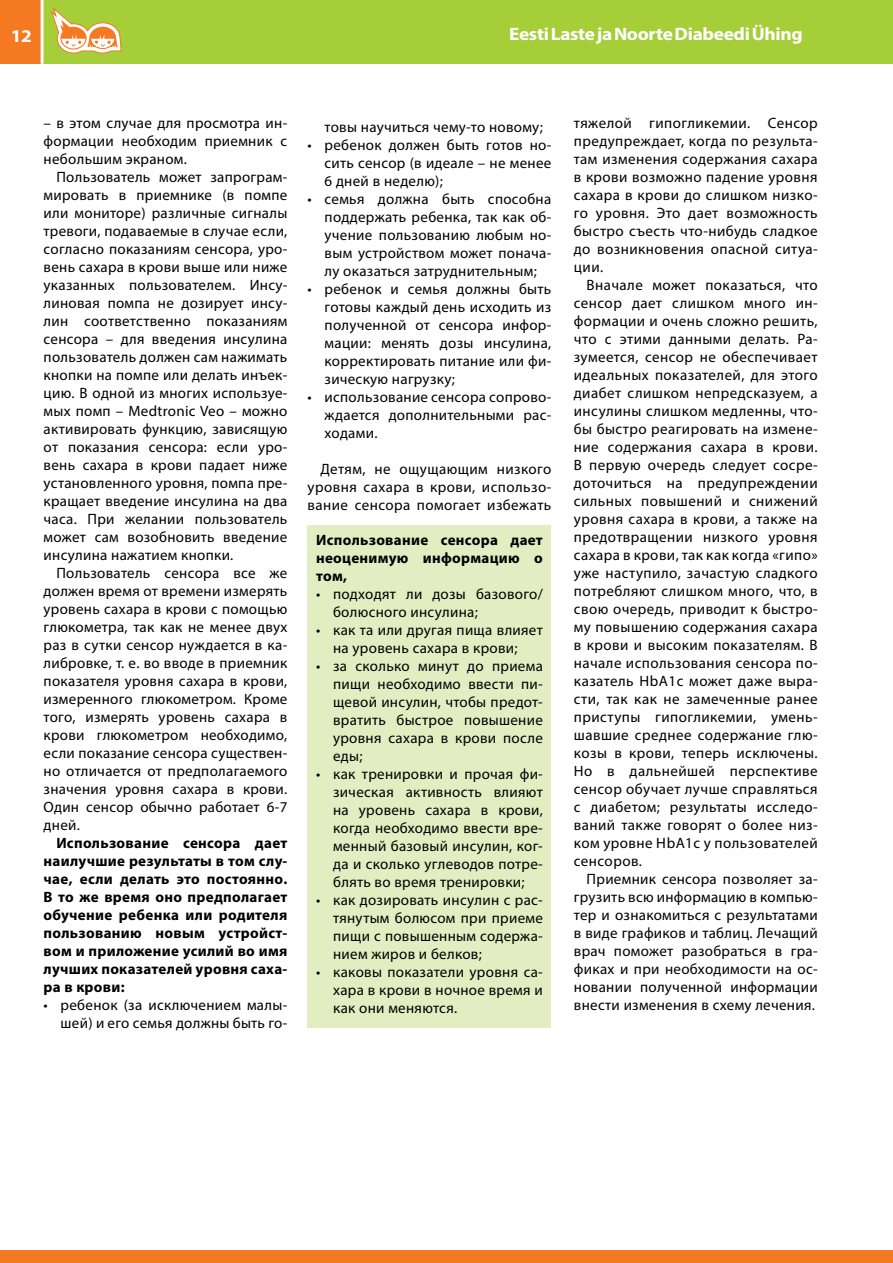
<style>
.page{position:relative;width:893px;height:1263px;background:#fff}
.page>*{position:absolute;margin:0;border:0;box-sizing:border-box;transform-origin:0 0}
.t1{font:700 18px "Myriad Pro";letter-spacing:-.015em;color:#fff;scale:1.07 1}
.t2{font:15px/18px "Myriad Pro";letter-spacing:.02em;color:#000;text-align:justify}
.t3{font:700 15px/18px "Myriad Pro";letter-spacing:.02em;color:#000;text-align:justify}
</style>
<div class="page">
<div style="left:0;top:0;width:43px;height:64px;background:#f47920"></div>
<div style="left:43px;top:0;width:850px;height:64px;background:#a6ce39"></div>
<div style="left:0;top:1250px;width:893px;height:13px;background:#f47920"></div>
<svg style="left:51px;top:7px;width:71px;height:47px"></svg>
<hr style="left:41px;top:0;width:3px;height:64px;background:#fff">
<div style="left:308px;top:525px;width:243px;height:503px;background:#e2edc1"></div>
<p class="t1" style="left:11px;top:24px;width:21px">12</p>
<p class="t1" style="left:509px;top:22px;width:276px">Eesti Laste ja Noorte Diabeedi Ühing</p>
<p class="t2" style="left:44px;top:114px;width:245px">– в этом случае для просмотра ин&shy;формации необходим приемник с небольшим экраном.</p>
<p class="t2" style="left:44px;top:168px;width:245px;text-indent:13px">Пользователь может запрограм&shy;мировать в приемнике (в помпе или мониторе) различные сигналы тревоги, подаваемые в случае если, согласно показаниям сенсора, уро&shy;вень сахара в крови выше или ниже указанных пользователем. Инсу&shy;линовая помпа не дозирует инсу&shy;лин соответственно показаниям сенсора – для введения инсулина пользователь должен сам нажимать кнопки на помпе или делать инъек&shy;цию. В одной из многих используе&shy;мых помп – Medtronic Veo – можно активировать функцию, зависящую от показания сенсора: если уро&shy;вень сахара в крови падает ниже установленного уровня, помпа пре&shy;кращает введение инсулина на два часа. При желании пользователь может сам возобновить введение инсулина нажатием кнопки.</p>
<p class="t2" style="left:44px;top:564px;width:245px;text-indent:13px">Пользователь сенсора все же должен время от времени измерять уровень сахара в крови с помощью глюкометра, так как не менее двух раз в сутки сенсор нуждается в ка&shy;либровке, т. е. во вводе в приемник показателя уровня сахара в крови, измеренного глюкометром. Кроме того, измерять уровень сахара в крови глюкометром необходимо, если показание сенсора существен&shy;но отличается от предполагаемого значения уровня сахара в крови.<br>Один сенсор обычно работает 6-7 дней.</p>
<p class="t3" style="left:44px;top:833px;width:245px;text-indent:13px">Использование сенсора дает наилучшие результаты в том слу&shy;чае, если делать это постоянно.<br>В то же время оно предполагает обучение ребенка или родителя пользованию новым устройст&shy;вом и приложение усилий во имя лучших показателей уровня саха&shy;ра в крови:</p>
<p class="t2" style="left:44px;top:996px;width:245px;text-align:right">• ребенок (за исключением малы&shy;шей) и его семья должны быть го-</p>
<p class="t2" style="left:325px;top:118px;width:220px">товы научиться чему-то новому;</p>
<p class="t2" style="left:325px;top:136px;width:228px;text-indent:-17px">• ребенок должен быть готов но&shy;сить сенсор (в идеале – не менее 6 дней в неделю);</p>
<p class="t2" style="left:325px;top:190px;width:228px;text-indent:-17px">• семья должна быть способна поддержать ребенка, так как об&shy;учение пользованию любым но&shy;вым устройством может понача&shy;лу оказаться затруднительным;</p>
<p class="t2" style="left:325px;top:280px;width:228px;text-indent:-17px">• ребенок и семья должны быть готовы каждый день исходить из полученной от сенсора инфор&shy;мации: менять дозы инсулина, корректировать питание или фи&shy;зическую нагрузку;</p>
<p class="t2" style="left:325px;top:388px;width:228px;text-indent:-17px">• использование сенсора сопрово&shy;ждается дополнительными рас&shy;ходами.</p>
<p class="t2" style="left:308px;top:460px;width:245px;text-indent:13px">Детям, не ощущающим низкого уровня сахара в крови, использо&shy;вание сенсора помогает избежать</p>
<p class="t3" style="left:316px;top:530px;width:228px">Использование сенсора дает неоценимую информацию о том,</p>
<p class="t2" style="left:333px;top:585px;width:211px;text-indent:-17px">• подходят ли дозы базового/ болюсного инсулина;</p>
<p class="t2" style="left:316px;top:621px;width:228px;text-align:center">• как та или другая пища влияет на уровень сахара в крови;</p>
<p class="t2" style="left:333px;top:657px;width:211px;text-indent:-17px">• за сколько минут до приема пищи необходимо ввести пи&shy;щевой инсулин, чтобы предот&shy;вратить быстрое повышение уровня сахара в крови после еды;</p>
<p class="t2" style="left:333px;top:765px;width:211px;text-indent:-17px">• как тренировки и прочая фи&shy;зическая активность влияют на уровень сахара в крови, когда необходимо ввести вре&shy;менный базовый инсулин, ког&shy;да и сколько углеводов потре&shy;блять во время тренировки;</p>
<p class="t2" style="left:333px;top:891px;width:211px;text-indent:-17px">• как дозировать инсулин с рас&shy;тянутым болюсом при приеме пищи с повышенным содержа&shy;нием жиров и белков;</p>
<p class="t2" style="left:333px;top:963px;width:211px;text-indent:-17px">• каковы показатели уровня са&shy;хара в крови в ночное время и как они меняются.</p>
<p class="t2" style="left:574px;top:114px;width:245px">тяжелой гипогликемии. Сенсор предупреждает, когда по результа&shy;там изменения содержания сахара в крови возможно падение уровня сахара в крови до слишком низко&shy;го уровня. Это дает возможность быстро съесть что-нибудь сладкое до возникновения опасной ситуа&shy;ции.</p>
<p class="t2" style="left:574px;top:276px;width:245px;text-indent:13px">Вначале может показаться, что сенсор дает слишком много ин&shy;формации и очень сложно решить, что с этими данными делать. Ра&shy;зумеется, сенсор не обеспечивает идеальных показателей, для этого диабет слишком непредсказуем, а инсулины слишком медленны, что&shy;бы быстро реагировать на измене&shy;ние содержания сахара в крови.<br>В первую очередь следует сосре&shy;доточиться на предупреждении сильных повышений и снижений уровня сахара в крови, а также на предотвращении низкого уровня сахара в крови, так как когда «гипо» уже наступило, зачастую сладкого потребляют слишком много, что, в свою очередь, приводит к быстро&shy;му повышению содержания сахара в крови и высоким показателям. В начале использования сенсора по&shy;казатель HbA1c может даже выра&shy;сти, так как не замеченные ранее приступы гипогликемии, умень&shy;шавшие среднее содержание глю&shy;козы в крови, теперь исключены.<br>Но в дальнейшей перспективе сенсор обучает лучше справляться с диабетом; результаты исследо&shy;ваний также говорят о более низ&shy;ком уровне HbA1c у пользователей сенсоров.</p>
<p class="t2" style="left:574px;top:870px;width:245px;text-indent:13px">Приемник сенсора позволяет за&shy;грузить всю информацию в компью&shy;тер и ознакомиться с результатами в виде графиков и таблиц. Лечащий врач поможет разобраться в гра&shy;фиках и при необходимости на ос&shy;новании полученной информации внести изменения в схему лечения.</p>
</div>
